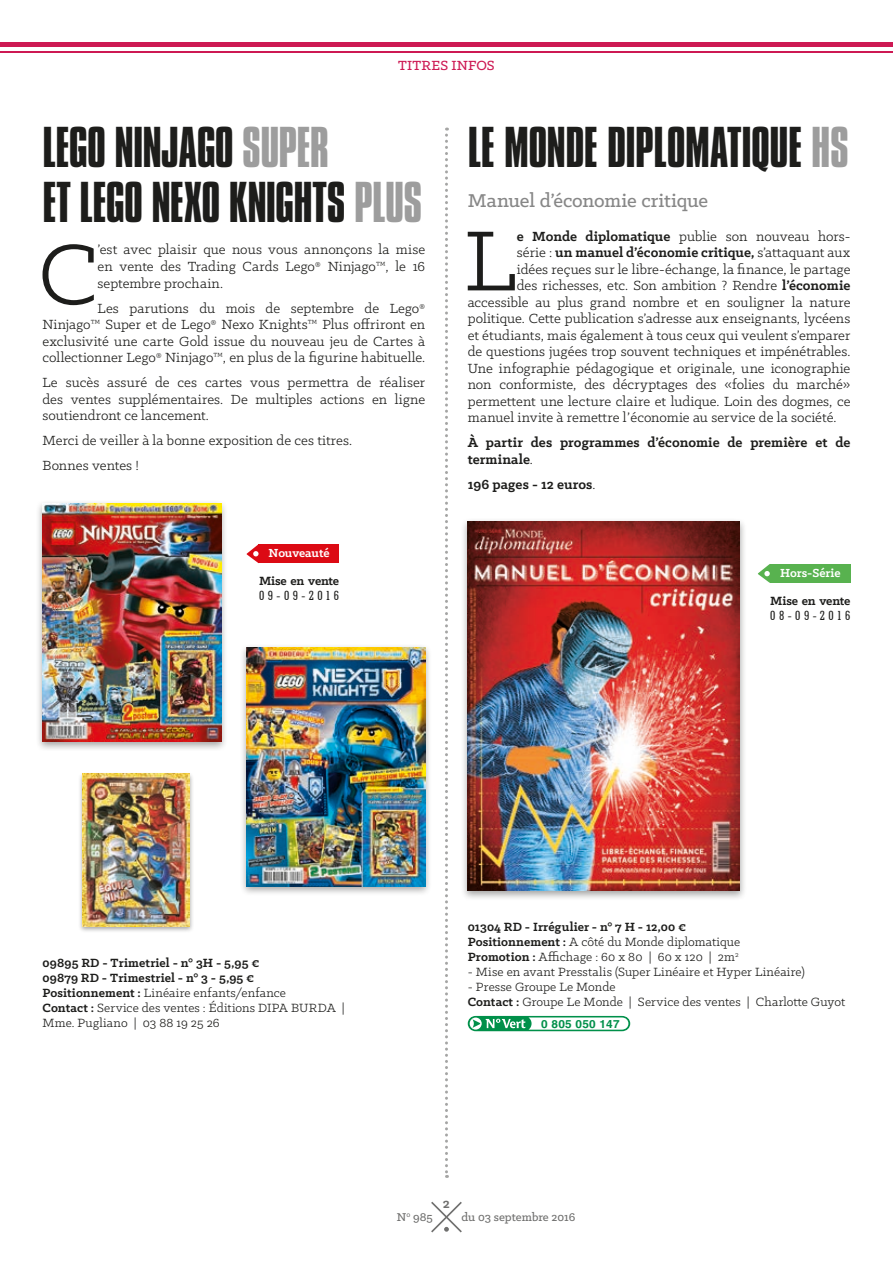
<style>
.page{position:relative;width:893px;height:1263px;background:#fff}
.page>*{position:absolute;margin:0;border:0;box-sizing:border-box;transform-origin:0 0}
.t1{font:96.3px "Klinic Slab";color:#1d1d1b}
.t2{font:49.5px/54px "Compacta BT";letter-spacing:-.015em;color:#1d1d1b}
.t3{font:500 21px "Klinic Slab";letter-spacing:-.005em;color:#878787}
.t4{font:15px/16.5px "Klinic Slab";letter-spacing:.005em;color:#1d1d1b;text-align:justify}
.t5{font:700 15px/16.5px "Klinic Slab";letter-spacing:.005em;color:#1d1d1b}
.t6{font:500 15px "Klinic Slab";letter-spacing:.015em;color:#cd1953}
.t7{font:700 15px "Klinic Slab";color:#70706f}
.t8{font:700 13.5px/15px "Klinic Slab";letter-spacing:.01em;color:#1d1d1b}
.t9{font:13.5px/15px "Klinic Slab";letter-spacing:.005em;color:#1d1d1b}
.t10{font:700 13.5px "Klinic Slab";letter-spacing:-.015em;color:#1d1d1b}
.t11{font:500 condensed 13.5px "Geometric Slab 703 BT";letter-spacing:.255em;color:#1d1d1b}
.t12{font:700 13.2px "Klinic Slab";color:#fff}
.t13{font:500 12.75px "Klinic Slab";color:#70706f}
.t14{font:700 11.25px "Helvetica";letter-spacing:.02em;color:#00904a;scale:1.05 1}
.s1{color:#9d9d9d}
.s2{font-weight:700}
.s3{font-weight:400}
</style>
<div class="page">
<svg style="left:431px;top:1202px;width:31px;height:30px"></svg>
<svg style="left:445px;top:128px;width:3px;height:1050px"></svg>
<div style="left:461px;top:518px;width:286px;height:383px;background:#1d1d1b;opacity:.4"></div>
<img style="left:468px;top:521px;width:272px;height:370px">
<hr style="left:0;top:43px;width:893px;height:4px;background:#cd1953">
<hr style="left:0;top:51px;width:893px;height:1px;background:#cd1953">
<div style="left:36px;top:500px;width:192px;height:251px;background:#1d1d1b;opacity:.4"></div>
<img style="left:43px;top:503px;width:178px;height:238px">
<svg style="left:468px;top:1016px;width:162px;height:15px"></svg>
<div style="left:770px;top:564px;width:80px;height:19px;background:#58b24f"></div>
<svg style="left:758px;top:564px;width:12px;height:19px"></svg>
<div style="left:259px;top:544px;width:80px;height:19px;background:#dc0a14"></div>
<svg style="left:247px;top:544px;width:12px;height:19px"></svg>
<div style="left:240px;top:644px;width:192px;height:252px;background:#1d1d1b;opacity:.4"></div>
<img style="left:247px;top:648px;width:178px;height:238px">
<div style="left:78px;top:772px;width:116px;height:161px;background:#1d1d1b;opacity:.4"></div>
<img style="left:82px;top:774px;width:107px;height:152px">
<p class="t6" style="left:398px;top:56px;width:98px">TITRES INFOS</p>
<h2 class="t2" style="left:43px;top:122px;width:381px">LEGO NINJAGO <span class="s1">SUPER<br></span>ET LEGO NEXO KNIGHTS <span class="s1">PLUS</span></h2>
<h1 class="t1" style="left:38px;top:213px;width:61px">C</h1>
<p class="t4" style="left:98px;top:241px;width:329px">’est avec plaisir que nous vous annonçons la mise en vente des Trading Cards Lego® Ninjago™, le 16 septembre prochain.</p>
<p class="t4" style="left:43px;top:299px;width:384px;text-indent:55px">Les parutions du mois de septembre de Lego® Ninjago™ Super et de Lego® Nexo Knights™ Plus offriront en exclusivité une carte Gold issue du nouveau jeu de Cartes à collectionner Lego® Ninjago™, en plus de la figurine habituelle.</p>
<p class="t4" style="left:43px;top:374px;width:384px">Le sucès assuré de ces cartes vous permettra de réaliser des ventes supplémentaires. De multiples actions en ligne soutiendront ce lancement.</p>
<p class="t4" style="left:43px;top:427px;width:311px;line-height:25px">Merci de veiller à la bonne exposition de ces titres.<br>Bonnes ventes !</p>
<p class="t12" style="left:269px;top:544px;width:63px">Nouveauté</p>
<p class="t10" style="left:259px;top:572px;width:82px">Mise en vente</p>
<p class="t11" style="left:259px;top:587px;width:82px">09-09-2016</p>
<h2 class="t2" style="left:468px;top:122px;width:383px">LE MONDE DIPLOMATIQUE <span class="s1">HS</span></h2>
<h3 class="t3" style="left:468px;top:187px;width:242px">Manuel d’économie critique</h3>
<h1 class="t1" style="left:464px;top:200px;width:54px">L</h1>
<p class="t4" style="left:517px;top:228px;width:335px"><span class="s2">e Monde diplomatique</span> publie son nouveau hors-</p>
<p class="t5" style="left:517px;top:244px;width:335px"><span class="s3">série :</span> un manuel d’économie critique, <span class="s3">s’attaquant aux</span></p>
<p class="t4" style="left:517px;top:261px;width:335px">idées reçues sur le libre-échange, la finance, le partage</p>
<p class="t4" style="left:517px;top:277px;width:335px">des richesses, etc. Son ambition ? Rendre <span class="s2">l’économie</span></p>
<p class="t4" style="left:468px;top:294px;width:384px">accessible au plus grand nombre et en souligner la nature</p>
<p class="t4" style="left:468px;top:310px;width:384px">politique. Cette publication s’adresse aux enseignants, lycéens</p>
<p class="t4" style="left:468px;top:327px;width:384px">et étudiants, mais également à tous ceux qui veulent s’emparer</p>
<p class="t4" style="left:468px;top:343px;width:384px">de questions jugées trop souvent techniques et impénétrables.</p>
<p class="t4" style="left:468px;top:360px;width:384px">Une infographie pédagogique et originale, une iconographie</p>
<p class="t4" style="left:468px;top:376px;width:384px">non conformiste, des décryptages des «folies du marché»</p>
<p class="t4" style="left:468px;top:393px;width:384px">permettent une lecture claire et ludique. Loin des dogmes, ce</p>
<p class="t4" style="left:468px;top:409px;width:370px">manuel invite à remettre l’économie au service de la société.</p>
<p class="t5" style="left:468px;top:434px;width:384px">À partir des programmes d’économie de première et de terminale<span class="s3">.</span></p>
<p class="t5" style="left:468px;top:476px;width:129px">196 pages - 12 euros<span class="s3">.</span></p>
<p class="t12" style="left:780px;top:564px;width:62px">Hors-Série</p>
<p class="t10" style="left:770px;top:592px;width:82px">Mise en vente</p>
<p class="t11" style="left:770px;top:607px;width:82px">08-09-2016</p>
<p class="t8" style="left:43px;top:955px;width:304px">09895 RD - Trimetriel - n° 3H - 5,95 €<br>09879 RD - Trimestriel - n° 3 - 5,95 € Positionnement : <span class="s3">Linéaire enfants/enfance<br></span>Contact : <span class="s3">Service des ventes : Éditions DIPA BURDA | Mme. Pugliano | 03 88 19 25 26</span></p>
<p class="t8" style="left:468px;top:919px;width:274px">01304 RD - Irrégulier - n° 7 H - 12,00 €<br>Positionnement : <span class="s3">A côté du Monde diplomatique<br></span>Promotion : <span class="s3">Affichage : 60 x 80 | 60 x 120 | 2m</span><sup>2</sup></p>
<p class="t9" style="left:468px;top:964px;width:338px">- Mise en avant Presstalis (Super Linéaire et Hyper Linéaire)</p>
<p class="t9" style="left:468px;top:979px;width:379px">- Presse Groupe Le Monde<br><span class="s2">Contact :</span> Groupe Le Monde | Service des ventes | Charlotte Guyot</p>
<p class="t14" style="left:541px;top:1017px;width:76px">0 805 050 147</p>
<p class="t7" style="left:443px;top:1194px;width:9px">2</p>
<p class="t13" style="left:397px;top:1209px;width:37px">N<sup>0</sup> 985</p>
<p class="t13" style="left:461px;top:1209px;width:116px">du 03 septembre 2016</p>
</div>
